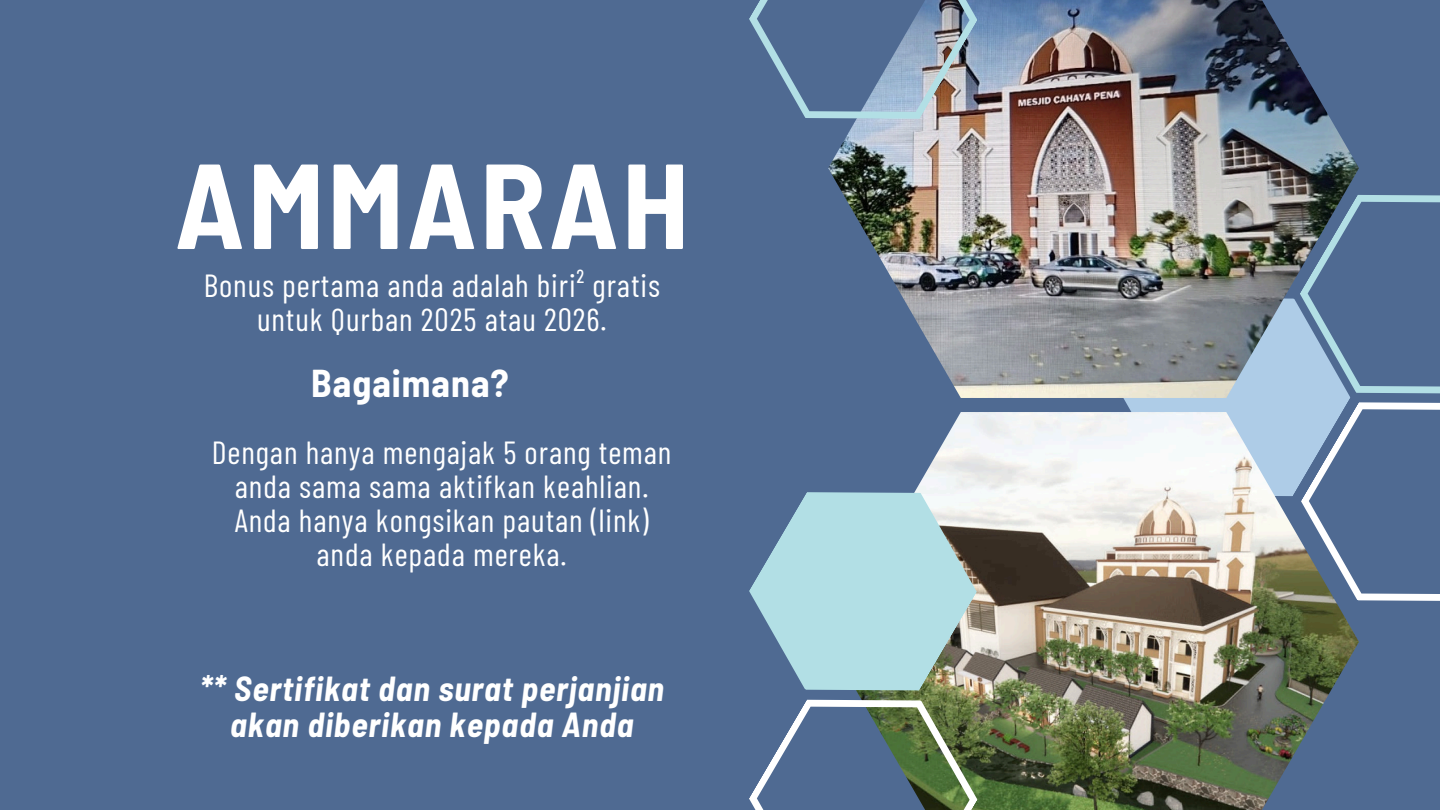
<style>
.page{position:relative;width:1440px;height:810px;background:#4f6a92}
.page>*{position:absolute;margin:0;border:0;box-sizing:border-box;transform-origin:0 0}
.t1{font:700 semi-condensed 120.7px "Barlow";letter-spacing:.03em;color:#fff}
.t2{font:700 semi-condensed 37.9px "Barlow";letter-spacing:.03em;color:#fff}
.t3{font:italic 700 semi-condensed 34px/36px "Barlow";letter-spacing:.03em;color:#fff;text-align:center}
.t4{font:32px/33.8px "Barlow Condensed";letter-spacing:.03em;color:#fff;text-align:center}
</style>
<div class="page">
<div style="left:1123px;top:398px;width:148px;height:14px;background:#aecce7"></div>
<svg style="left:1271px;top:195px;width:169px;height:217px"></svg>
<svg style="left:1272px;top:353px;width:168px;height:248px"></svg>
<img style="left:828px;top:0;width:531px;height:398px">
<img style="left:749px;top:0;width:257px;height:168px">
<img style="left:943px;top:412px;width:416px;height:398px">
<svg style="left:749px;top:443px;width:257px;height:207px;fill:#b2dfe5"></svg>
<svg style="left:749px;top:650px;width:257px;height:160px"></svg>
<p class="t1" style="left:175px;top:128px;width:516px">AMMARAH</p>
<p class="t4" style="left:204px;top:267px;width:458px">Bonus pertama anda adalah biri² gratis untuk Qurban 2025 atau 2026.</p>
<p class="t2" style="left:311px;top:359px;width:199px">Bagaimana?</p>
<p class="t4" style="left:212px;top:435px;width:461px">Dengan hanya mengajak 5 orang teman anda sama sama aktifkan keahlian.<br>Anda hanya kongsikan pautan (link) anda kepada mereka.</p>
<p class="t3" style="left:200px;top:669px;width:466px">** Sertifikat dan surat perjanjian akan diberikan kepada Anda</p>
</div>
